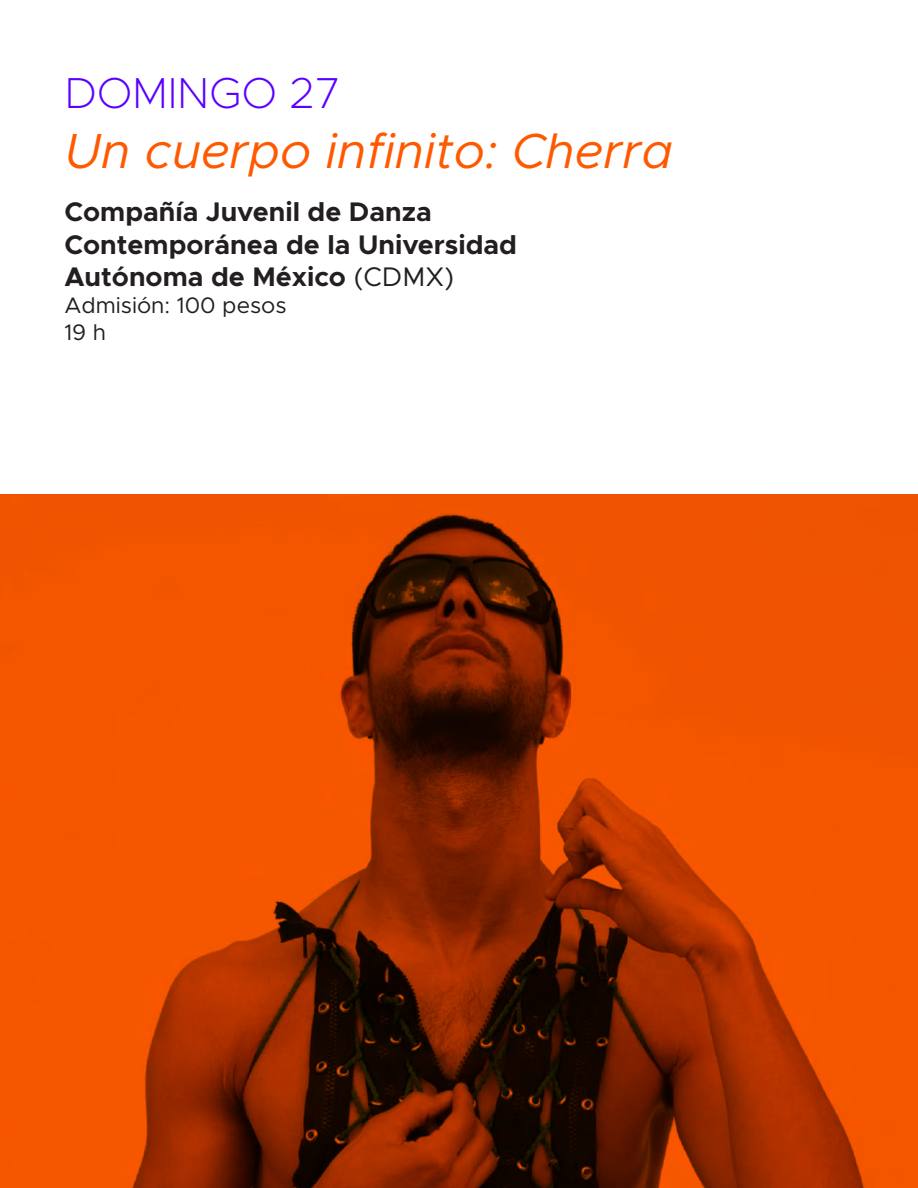
<style>
.page{position:relative;width:918px;height:1188px;background:#fff}
.page>*{position:absolute;margin:0;border:0;box-sizing:border-box;transform-origin:0 0}
.t1{font:italic 49.5px "Metropolis";color:#ff5900}
.t2{font:200 43.5px "Metropolis";color:#5a00ff}
.t3{font:700 27px/32.4px "Metropolis";color:#231f20}
.t4{font:22.5px/27px "Metropolis";color:#231f20}
.s1{font-weight:400}
</style>
<div class="page">
<img style="left:0;top:495px;width:918px;height:693px">
<h2 class="t2" style="left:64px;top:66px;width:278px">DOMINGO 27</h2>
<h1 class="t1" style="left:64px;top:120px;width:610px">Un cuerpo infinito: Cherra</h1>
<p class="t3" style="left:64px;top:196px;width:454px">Compañía Juvenil de Danza<br>Contemporánea de la Universidad<br>Autónoma de México <span class="s1">(CDMX)</span></p>
<p class="t4" style="left:64px;top:292px;width:224px">Admisión: 100 pesos<br>19 h</p>
</div>
